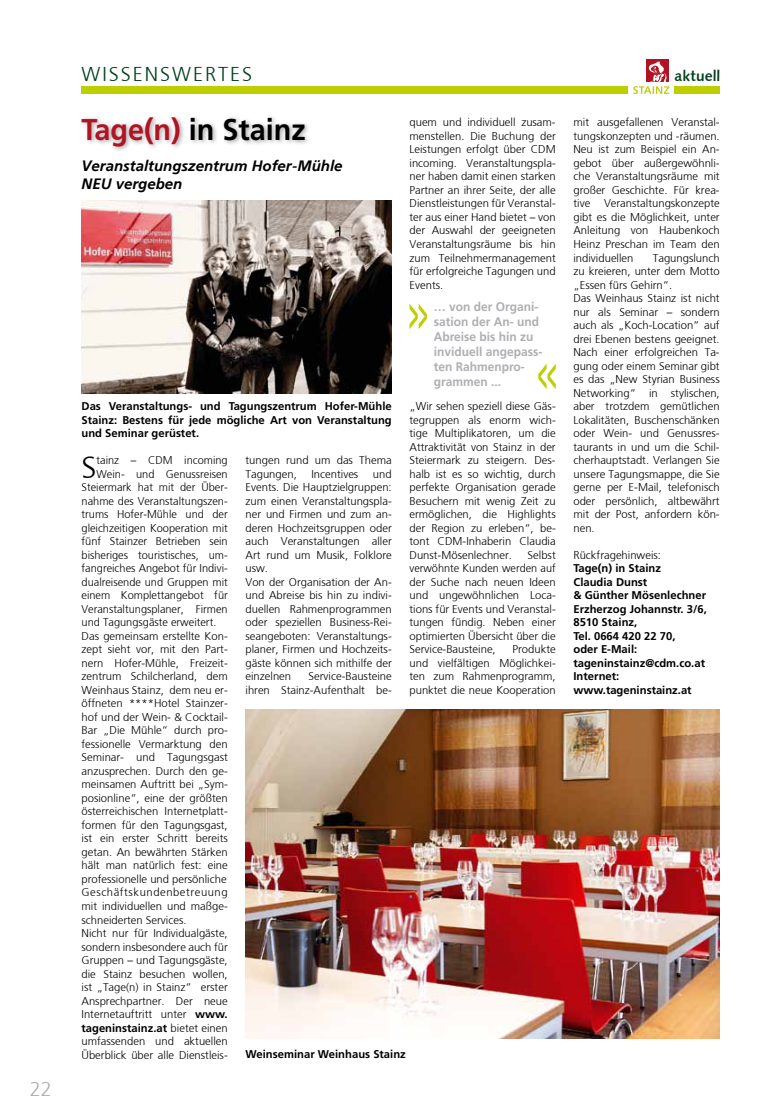
<style>
.page{position:relative;width:780px;height:1117px;background:#fff}
.page>*{position:absolute;margin:0;border:0;box-sizing:border-box;transform-origin:0 0}
.t1{font:300 30.62px "Frutiger";color:#000}
.t2{font:700 30px "Frutiger";color:#000;scale:.96 1}
.t3{font:300 20px "Frutiger";letter-spacing:.1em;color:#003f1b}
.t4{font:300 20px "Frutiger";color:#aeafb2}
.t5{font:italic 700 15px/18px "Frutiger";color:#000}
.t6{font:15px "Humanist 531 BT Bold A";color:#003f1b}
.t7{font:700 12.5px/15px "Frutiger";color:#aeafb2;scale:.96 1}
.t8{font:300 11.25px/13.5px "Frutiger";color:#000;text-align:justify}
.t9{font:700 11.25px/13.5px "Frutiger";color:#000}
.t10{font:300 11.25px "Frutiger";letter-spacing:.05em;color:#000}
.s1{color:#b01424}
.s2{font-weight:700}
.s3{font-weight:300}
</style>
<div class="page">
<div style="left:674px;top:86px;width:45px;height:8px;background:#bdcf00"></div>
<div style="left:81px;top:86px;width:547px;height:8px;background:#bdcf00"></div>
<div style="left:646px;top:59px;width:23px;height:23px;background:#b01424"></div>
<svg style="left:633px;top:61px;width:36px;height:33px"></svg>
<div style="left:79px;top:114px;width:232px;height:39px;background:#000;opacity:.35"></div>
<img style="left:81px;top:200px;width:311px;height:194px">
<img style="left:245px;top:709px;width:474px;height:329px">
<svg style="left:409px;top:303px;width:18px;height:26px"></svg>
<svg style="left:538px;top:363px;width:17px;height:26px"></svg>
<h3 class="t4" style="left:30px;top:1076px;width:24px">22</h3>
<h3 class="t3" style="left:81px;top:63px;width:172px">WISSENSWERTES</h3>
<h3 class="t6" style="left:674px;top:67px;width:47px">aktuell</h3>
<h2 class="t2" style="left:82px;top:111px;width:235px"><span class="s1">Tage(n)</span> in Stainz</h2>
<h3 class="t5" style="left:81px;top:157px;width:262px">Veranstaltungszentrum Hofer-Mühle<br>NEU vergeben</h3>
<p class="t8" style="left:573px;top:116px;width:148px">mit ausgefallenen Veranstal&shy;tungskonzepten und -räumen.<br>Neu ist zum Beispiel ein An&shy;gebot über außergewöhnli&shy;che Veranstaltungsräume mit großer Geschichte. Für krea&shy;tive Veranstaltungskonzepte gibt es die Möglichkeit, unter Anleitung von Haubenkoch Heinz Preschan im Team den individuellen</p>
<p class="t8" style="left:409px;top:116px;width:148px">quem und individuell zusam&shy;menstellen. Die Buchung der Leistungen erfolgt über CDM incoming. Veranstaltungspla&shy;ner haben damit einen starken Partner an ihrer Seite, der alle Dienstleistungen für Veranstal&shy;ter aus einer Hand bietet – von der Auswahl der geeigneten Veranstaltungsräume bis hin zum Teilnehmermanagement für erfolgreiche Tagungen und Events.</p>
<p class="t8" style="left:573px;top:251px;width:148px;text-align:left;text-indent:79px">Tagungslunch zu kreieren, unter dem Motto „Essen fürs Gehirn“.<br>Das Weinhaus Stainz ist nicht nur als Seminar – sondern auch als „Koch-Location“ auf drei Ebenen bestens geeignet.<br>Nach einer erfolgreichen Ta&shy;gung oder einem Seminar gibt es das „New Styrian Business<br>Networking“ in stylischen, aber trotzdem gemütlichen<br>Lokalitäten, Buschenschänken oder Wein- und Genussres&shy;taurants in und um die Schil&shy;cherhauptstadt. Verlangen Sie unsere Tagungsmappe, die Sie gerne per E-Mail, telefonisch oder persönlich, altbewährt mit der Post, anfordern kön&shy;nen.</p>
<p class="t8" style="left:573px;top:548px;width:89px">Rückfragehinweis:</p>
<p class="t9" style="left:573px;top:561px;width:135px">Tage(n) in Stainz<br>Claudia Dunst<br>&amp; Günther Mösenlechner<br>Erzherzog Johannstr. 3/6,<br>8510 Stainz,<br>Tel. 0664 420 22 70,<br>oder E-Mail: tageninstainz@cdm.co.at<br>Internet: www.tageninstainz.at</p>
<p class="t7" style="left:433px;top:299px;width:115px">… von der Organi&shy;sation der An- und<br>Abreise bis hin zu inviduell angepass&shy;ten Rahmenpro&shy;grammen ...</p>
<p class="t9" style="left:81px;top:399px;width:312px;text-align:justify">Das Veranstaltungs- und Tagungszentrum Hofer-Mühle Stainz: Bestens für jede mögliche Art von Veranstaltung und Seminar gerüstet.</p>
<p class="t8" style="left:409px;top:399px;width:148px">„Wir sehen speziell diese Gäs&shy;tegruppen als enorm wich&shy;tige Multiplikatoren, um die Attraktivität von Stainz in der Steiermark zu steigern. Des&shy;halb ist es so wichtig, durch perfekte Organisation gerade Besuchern mit wenig Zeit zu ermöglichen, die Highlights der Region zu erleben“, be&shy;tont CDM-Inhaberin Claudia Dunst-Mösenlechner.</p>
<p class="t8" style="left:245px;top:453px;width:148px">tungen rund um das Thema<br>Tagungen,</p>
<h1 class="t1" style="left:81px;top:449px;width:16px">S</h1>
<p class="t8" style="left:96px;top:453px;width:133px">tainz – CDM incoming</p>
<p class="t8" style="left:96px;top:467px;width:133px">Wein- und Genussreisen</p>
<p class="t8" style="left:82px;top:480px;width:148px">Steiermark hat mit der Über-</p>
<p class="t8" style="left:82px;top:494px;width:148px">nahme des Veranstaltungszen-</p>
<p class="t8" style="left:82px;top:507px;width:148px">trums Hofer-Mühle und der</p>
<p class="t8" style="left:82px;top:521px;width:148px">gleichzeitigen Kooperation mit</p>
<p class="t8" style="left:82px;top:534px;width:148px">fünf Stainzer Betrieben sein</p>
<p class="t8" style="left:82px;top:548px;width:148px">bisheriges touristisches, um-</p>
<p class="t8" style="left:82px;top:561px;width:148px">fangreiches Angebot für Indivi-</p>
<p class="t8" style="left:82px;top:575px;width:148px">dualreisende und Gruppen mit</p>
<p class="t8" style="left:82px;top:588px;width:148px">einem Komplettangebot für</p>
<p class="t8" style="left:82px;top:602px;width:148px">Veranstaltungsplaner, Firmen</p>
<p class="t8" style="left:82px;top:615px;width:136px">und Tagungsgäste erweitert.</p>
<p class="t8" style="left:81px;top:629px;width:148px">Das gemeinsam erstellte Kon-</p>
<p class="t8" style="left:81px;top:642px;width:148px">zept sieht vor, mit den Part-</p>
<p class="t8" style="left:81px;top:656px;width:148px">nern Hofer-Mühle, Freizeit-</p>
<p class="t8" style="left:81px;top:669px;width:148px">zentrum Schilcherland, dem</p>
<p class="t8" style="left:81px;top:683px;width:148px">Weinhaus Stainz, dem neu er-</p>
<p class="t8" style="left:81px;top:696px;width:148px">öffneten ****Hotel Stainzer-</p>
<p class="t8" style="left:81px;top:710px;width:148px">hof und der Wein- &amp; Cocktail-</p>
<p class="t8" style="left:81px;top:723px;width:148px">Bar „Die Mühle“ durch pro-</p>
<p class="t8" style="left:81px;top:737px;width:148px">fessionelle Vermarktung den</p>
<p class="t8" style="left:81px;top:750px;width:148px">Seminar- und Tagungsgast</p>
<p class="t8" style="left:81px;top:764px;width:148px">anzusprechen. Durch den ge-</p>
<p class="t8" style="left:81px;top:777px;width:148px">meinsamen Auftritt bei „Sym-</p>
<p class="t8" style="left:81px;top:791px;width:148px">posionline“, eine der größten</p>
<p class="t8" style="left:81px;top:804px;width:148px">österreichischen Internetplatt-</p>
<p class="t8" style="left:81px;top:818px;width:148px">formen für den Tagungsgast,</p>
<p class="t8" style="left:81px;top:831px;width:148px">ist ein erster Schritt bereits</p>
<p class="t8" style="left:81px;top:845px;width:148px">getan. An bewährten Stärken</p>
<p class="t8" style="left:81px;top:858px;width:148px">hält man natürlich fest: eine</p>
<p class="t8" style="left:81px;top:872px;width:147px">professionelle und persönliche</p>
<p class="t10" style="left:81px;top:886px;width:148px">Geschäftskundenbetreuung</p>
<p class="t8" style="left:81px;top:899px;width:148px">mit individuellen und maßge-</p>
<p class="t8" style="left:81px;top:912px;width:106px">schneiderten Services.</p>
<p class="t8" style="left:81px;top:926px;width:148px">Nicht nur für Individualgäste,</p>
<p class="t8" style="left:81px;top:939px;width:148px">sondern insbesondere auch für</p>
<p class="t8" style="left:81px;top:953px;width:148px">Gruppen – und Tagungsgäste,</p>
<p class="t8" style="left:81px;top:966px;width:148px">die Stainz besuchen wollen,</p>
<p class="t8" style="left:81px;top:980px;width:148px">ist „Tage(n) in Stainz“ erster</p>
<p class="t8" style="left:81px;top:993px;width:148px">Ansprechpartner. Der neue</p>
<p class="t8" style="left:81px;top:1007px;width:148px">Internetauftritt unter <span class="s2">www.</span></p>
<p class="t9" style="left:81px;top:1020px;width:148px">tageninstainz.at <span class="s3">bietet einen</span></p>
<p class="t8" style="left:81px;top:1034px;width:148px">umfassenden und aktuellen</p>
<p class="t8" style="left:81px;top:1047px;width:148px">Überblick über alle Dienstleis-</p>
<p class="t8" style="left:245px;top:467px;width:148px;text-align:left;text-indent:127px">und<br>Events. Die Hauptzielgruppen: zum einen Veranstaltungspla&shy;ner und Firmen und zum an&shy;deren Hochzeitsgruppen oder auch Veranstaltungen aller<br>Art rund um Musik, Folklore usw.<br>Von der Organisation der An&shy;und Abreise bis hin zu indivi&shy;duellen Rahmenprogrammen oder speziellen Business-Rei&shy;seangeboten: Veranstaltungs&shy;planer, Firmen und Hochzeits&shy;gäste können sich mithilfe der einzelnen</p>
<p class="t8" style="left:311px;top:467px;width:48px">Incentives</p>
<p class="t8" style="left:409px;top:548px;width:148px;text-indent:118px">Selbst verwöhnte Kunden werden auf der Suche nach neuen Ideen und ungewöhnlichen Loca&shy;tions für Events und Veranstal&shy;tungen fündig. Neben einer optimierten Übersicht über die Service-Bausteine,</p>
<p class="t8" style="left:409px;top:642px;width:148px;text-indent:103px">Produkte und vielfältigen Möglichkei&shy;ten zum Rahmenprogramm, punktet die neue Kooperation</p>
<p class="t8" style="left:245px;top:669px;width:148px;text-align:right">Service-Bausteine<br>ihren Stainz-Aufenthalt be-</p>
<p class="t9" style="left:245px;top:1047px;width:162px">Weinseminar Weinhaus Stainz</p>
</div>
